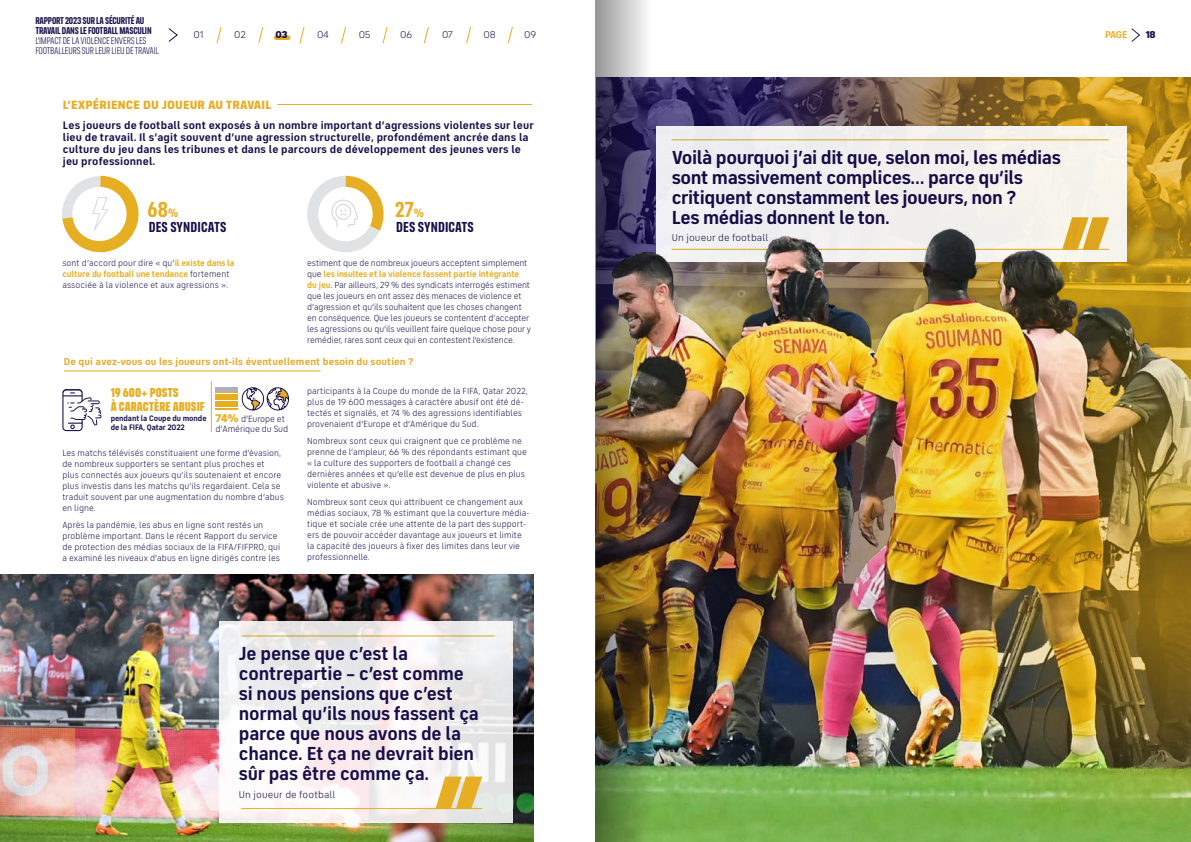
<style>
.page{position:relative;width:1191px;height:842px;background:#fff}
.page>*{position:absolute;margin:0;border:0;box-sizing:border-box;transform-origin:0 0}
.t1{font:700 21.9px "FS Industrie Cd";color:#e6ae23}
.t2{font:700 19px/20px "FS Industrie";letter-spacing:-.02em;color:#180f4a}
.t3{font:700 14.6px "FS Industrie Cd";letter-spacing:.005em;color:#180f4a}
.t4{font:900 13px/14px "FS Industrie Cd";color:#e6ae23}
.t5{font:900 12px "FS Industrie";letter-spacing:.01em;color:#e6ae23}
.t6{font:700 11px/12px "FS Industrie";letter-spacing:.01em;color:#180f4a}
.t7{font:700 10px "FS Industrie";letter-spacing:.01em;color:#e5a923}
.t8{font:10px/10px "FS Industrie Cd";letter-spacing:-.02em;color:#180f4a}
.t9{font:700 10px/10px "FS Industrie Cd";letter-spacing:-.02em;color:#180f4a}
.t10{font:10px "FS Industrie";letter-spacing:.01em;color:#180f4a}
.t11{font:700 10px "FS Industrie";color:#e6ae23}
.t12{font:900 10px "FS Industrie";color:#180f4a}
.t13{font:9.2px/10.2px "FS Industrie";letter-spacing:-.01em;color:#180f4a}
.t14{font:9px/11px "FS Industrie";letter-spacing:.005em;color:#180f4a}
.t15{font:700 8px/9px "FS Industrie";letter-spacing:-.01em;color:#180f4a}
.s1{font-size:12.2px}
.s2{font-weight:700;color:#e6ae23}
.s3{font-weight:900;font-size:11.2px;color:#e6ae23}
</style>
<div class="page">
<svg style="left:1131px;top:28px;width:9px;height:14px"></svg>
<hr style="left:211px;top:381px;width:1px;height:51px;background:#e6ae23">
<svg style="left:216px;top:387px;width:74px;height:24px"></svg>
<svg style="left:62px;top:389px;width:39px;height:42px"></svg>
<img style="left:663px;top:77px;width:528px;height:34px">
<img style="left:0;top:574px;width:533px;height:268px">
<svg style="left:219px;top:621px;width:294px;height:202px"></svg>
<hr style="left:241px;top:636px;width:253px;height:1px;background:#e6ae23">
<hr style="left:241px;top:808px;width:241px;height:1px;background:#e6ae23">
<svg style="left:435px;top:776px;width:47px;height:33px;background:#e8c265"></svg>
<img style="left:663px;top:111px;width:528px;height:731px">
<svg style="left:62px;top:176px;width:77px;height:77px"></svg>
<svg style="left:307px;top:176px;width:77px;height:76px"></svg>
<hr style="left:277px;top:104px;width:255px;height:1px;background:#e6ae23">
<hr style="left:64px;top:371px;width:256px;height:1px;background:#e5a923">
<div style="left:274px;top:35px;width:16px;height:5px;background:#e6ae23;border-radius:2px"></div>
<svg style="left:216px;top:27px;width:6px;height:17px"></svg>
<svg style="left:507px;top:27px;width:6px;height:17px"></svg>
<svg style="left:258px;top:27px;width:6px;height:17px"></svg>
<svg style="left:299px;top:27px;width:6px;height:17px"></svg>
<svg style="left:341px;top:27px;width:5px;height:17px"></svg>
<svg style="left:382px;top:27px;width:6px;height:17px"></svg>
<svg style="left:423px;top:27px;width:6px;height:17px"></svg>
<svg style="left:466px;top:27px;width:5px;height:17px"></svg>
<svg style="left:168px;top:28px;width:10px;height:14px"></svg>
<img style="left:595px;top:0;width:68px;height:842px">
<p class="t9" style="left:35px;top:15px;width:118px">RAPPORT 2023 SUR LA SÉCURITÉ AU<br>TRAVAIL DANS LE FOOTBALL MASCULIN</p>
<p class="t8" style="left:35px;top:36px;width:125px">L’IMPACT DE LA VIOLENCE ENVERS LES<br>FOOTBALLEURS SUR LEUR LIEU DE TRAVAIL</p>
<p class="t10" style="left:193px;top:29px;width:11px">01</p>
<p class="t10" style="left:234px;top:29px;width:13px">02</p>
<p class="t12" style="left:275px;top:28px;width:14px">03</p>
<p class="t10" style="left:317px;top:29px;width:13px">04</p>
<p class="t10" style="left:359px;top:29px;width:13px">05</p>
<p class="t10" style="left:400px;top:29px;width:13px">06</p>
<p class="t10" style="left:442px;top:29px;width:12px">07</p>
<p class="t10" style="left:483px;top:29px;width:14px">08</p>
<p class="t10" style="left:524px;top:29px;width:13px">09</p>
<h3 class="t5" style="left:63px;top:97px;width:210px">L’EXPÉRIENCE DU JOUEUR AU TRAVAIL</h3>
<p class="t6" style="left:63px;top:119px;width:472px">Les joueurs de football sont exposés à un nombre important d’agressions violentes sur leur lieu de travail. Il s’agit souvent d’une agression structurelle, profondément ancrée dans la culture du jeu dans les tribunes et dans le parcours de développement des jeunes vers le jeu professionnel.</p>
<h1 class="t1" style="left:148px;top:196px;width:32px">68<span class="s1">%</span></h1>
<h3 class="t3" style="left:149px;top:218px;width:79px">DES SYNDICATS</h3>
<p class="t14" style="left:62px;top:257px;width:174px">sont d’accord pour dire « qu’<span class="s2">il existe dans la culture du football une tendance</span> fortement associée à la violence et aux agressions ».</p>
<h1 class="t1" style="left:395px;top:196px;width:30px">27<span class="s1">%</span></h1>
<h3 class="t3" style="left:396px;top:218px;width:79px">DES SYNDICATS</h3>
<p class="t14" style="left:307px;top:257px;width:225px">estiment que de nombreux joueurs acceptent simplement que <span class="s2">les insultes et la violence fassent partie intégrante du jeu</span>. Par ailleurs, 29 % des syndicats interrogés estiment que les joueurs en ont assez des menaces de violence et d’agression et qu’ils souhaitent que les choses changent en conséquence. Que les joueurs se contentent d’accepter les agressions ou qu’ils veuillent faire quelque chose pour y remédier, rares sont ceux qui en contestent l’existence.</p>
<p class="t7" style="left:64px;top:356px;width:351px">De qui avez-vous ou les joueurs ont-ils éventuellement besoin du soutien ?</p>
<h3 class="t4" style="left:111px;top:385px;width:96px">19 600+ POSTS<br>À CARACTÈRE ABUSIF</h3>
<p class="t15" style="left:111px;top:414px;width:97px">pendant la Coupe du monde de la FIFA, Qatar 2022</p>
<p class="t13" style="left:216px;top:413px;width:74px"><span class="s3">74%</span> d’Europe et d’Amérique du Sud</p>
<p class="t14" style="left:62px;top:448px;width:223px">Les matchs télévisés constituaient une forme d’évasion, de nombreux supporters se sentant plus proches et<br>plus connectés aux joueurs qu’ils soutenaient et encore plus investis dans les matchs qu’ils regardaient. Cela se traduit souvent par une augmentation du nombre d’abus en ligne.</p>
<p class="t14" style="left:62px;top:519px;width:219px">Après la pandémie, les abus en ligne sont restés un problème important. Dans le récent Rapport du service de protection des médias sociaux de la FIFA/FIFPRO, qui a examiné les niveaux d’abus en ligne dirigés contre les</p>
<p class="t14" style="left:307px;top:386px;width:222px">participants à la Coupe du monde de la FIFA, Qatar 2022, plus de 19 600 messages à caractère abusif ont été dé&shy;tectés et signalés, et 74 % des agressions identifiables provenaient d’Europe et d’Amérique du Sud.</p>
<p class="t14" style="left:307px;top:435px;width:221px">Nombreux sont ceux qui craignent que ce problème ne prenne de l’ampleur, 66 % des répondants estimant que « la culture des supporters de football a changé ces dernières années et qu’elle est devenue de plus en plus violente et abusive ».</p>
<p class="t14" style="left:307px;top:496px;width:224px">Nombreux sont ceux qui attribuent ce changement aux médias sociaux, 78 % estimant que la couverture média&shy;tique et sociale crée une attente de la part des support&shy;ers de pouvoir accéder davantage aux joueurs et limite la capacité des joueurs à fixer des limites dans leur vie professionnelle.</p>
<h2 class="t2" style="left:239px;top:644px;width:241px">Je pense que c’est la contrepartie – c’est comme si nous pensions que c’est normal qu’ils nous fassent ça parce que nous avons de la chance. Et ça ne devrait bien sûr pas être comme ça.</h2>
<p class="t10" style="left:239px;top:788px;width:98px">Un joueur de football</p>
<h2 class="t2" style="left:671px;top:147px;width:391px">Voilà pourquoi j’ai dit que, selon moi, les médias sont massivement complices… parce qu’ils critiquent constamment les joueurs, non ?<br>Les médias donnent le ton.</h2>
<p class="t10" style="left:671px;top:232px;width:98px">Un joueur de football</p>
<p class="t11" style="left:1105px;top:28px;width:24px">PAGE</p>
<p class="t12" style="left:1145px;top:28px;width:11px">18</p>
</div>
